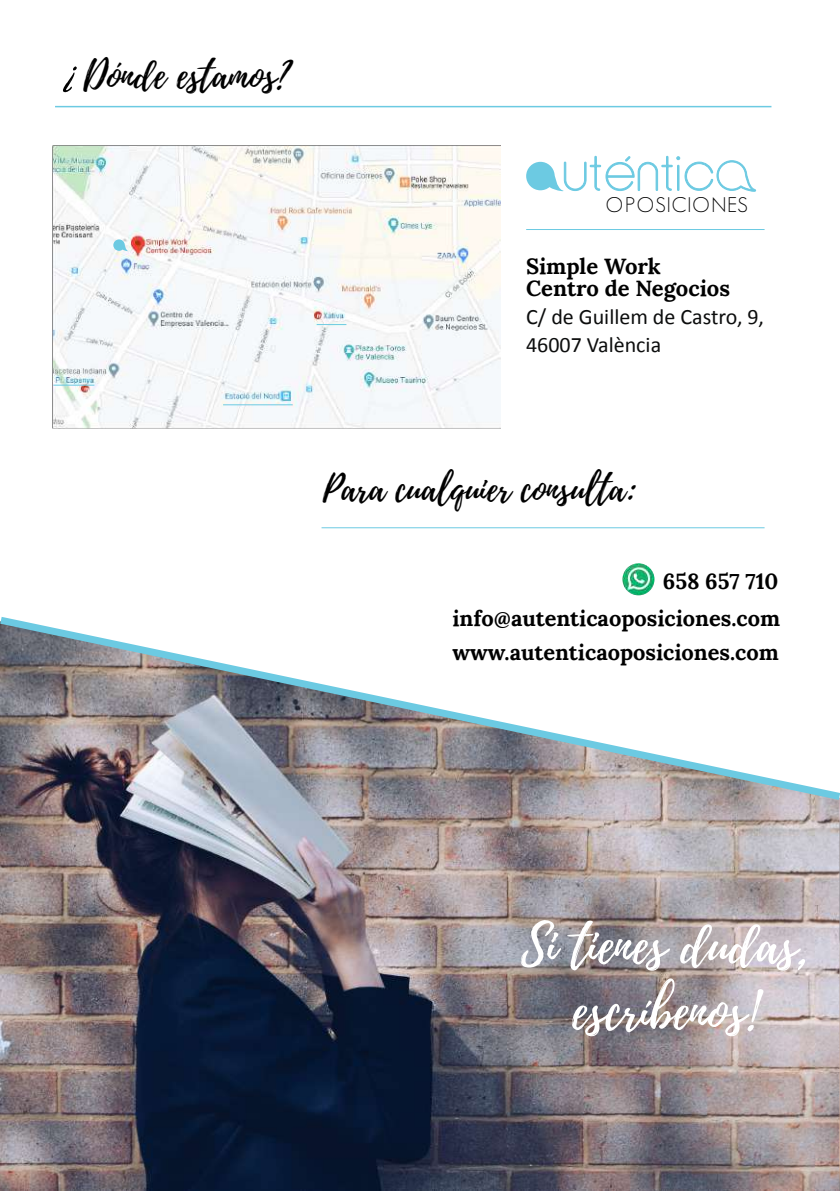
<style>
.page{position:relative;width:840px;height:1191px;background:#fff}
.page>*{position:absolute;margin:0;border:0;box-sizing:border-box;transform-origin:0 0}
.t1{font:52.8px/65.6px "Playlist Script";color:#fff;text-align:center}
.t2{font:38px "Playlist Script";color:#000}
.t3{font:36.4px "Playlist Script";color:#000}
.t4{font:22px/28px "font 0000000024 ebcf 8 e";color:#0c0d0d}
.t5{font:22px/22px "font 0000000024 ebcf 8 e";color:#000}
.t6{font:21.8px/37px "font 0000000024 ebcf 8 e";color:#000;text-align:right}
.t7{font:20.8px "font 0000000024 ebcf 8 e";letter-spacing:.05em;color:#000}
</style>
<div class="page">
<svg style="left:63px;top:66px;width:14px;height:26px"></svg>
<svg style="left:526px;top:155px;width:230px;height:37px"></svg>
<hr style="left:526px;top:229px;width:238px;height:1px;background:#6ccae2">
<hr style="left:321px;top:527px;width:443px;height:1px;background:#6ccae2">
<img style="left:53px;top:145px;width:447px;height:284px">
<svg style="left:113px;top:239px;width:17px;height:12px"></svg>
<hr style="left:223px;top:404px;width:70px;height:1px;background:#6ccae2">
<hr style="left:316px;top:324px;width:30px;height:1px;background:#6ccae2">
<hr style="left:53px;top:385px;width:41px;height:1px;background:#6ccae2">
<img style="left:622px;top:563px;width:32px;height:32px;border-radius:50%">
<img style="left:0;top:805px;width:839px;height:386px">
<svg style="left:0;top:617px;width:839px;height:188px"></svg>
<hr style="left:55px;top:106px;width:716px;height:1px;background:#6ccae2">
<h2 class="t2" style="left:84px;top:49px;width:207px">Dónde estamos?</h2>
<p class="t7" style="left:606px;top:193px;width:143px">OPOSICIONES</p>
<p class="t5" style="left:526px;top:255px;width:205px">Simple Work<br>Centro de Negocios</p>
<p class="t4" style="left:526px;top:302px;width:239px">C/ de Guillem de Castro, 9,<br>46007 València</p>
<h3 class="t3" style="left:323px;top:462px;width:315px">Para cualquier consulta:</h3>
<p class="t6" style="left:452px;top:563px;width:329px">658 657 710 info@autenticaoposiciones.com</p>
<p class="t6" style="left:452px;top:634px;width:328px">www.autenticaoposiciones.com</p>
<h1 class="t1" style="left:521px;top:914px;width:289px">Si tienes dudas, escríbenos!</h1>
</div>
